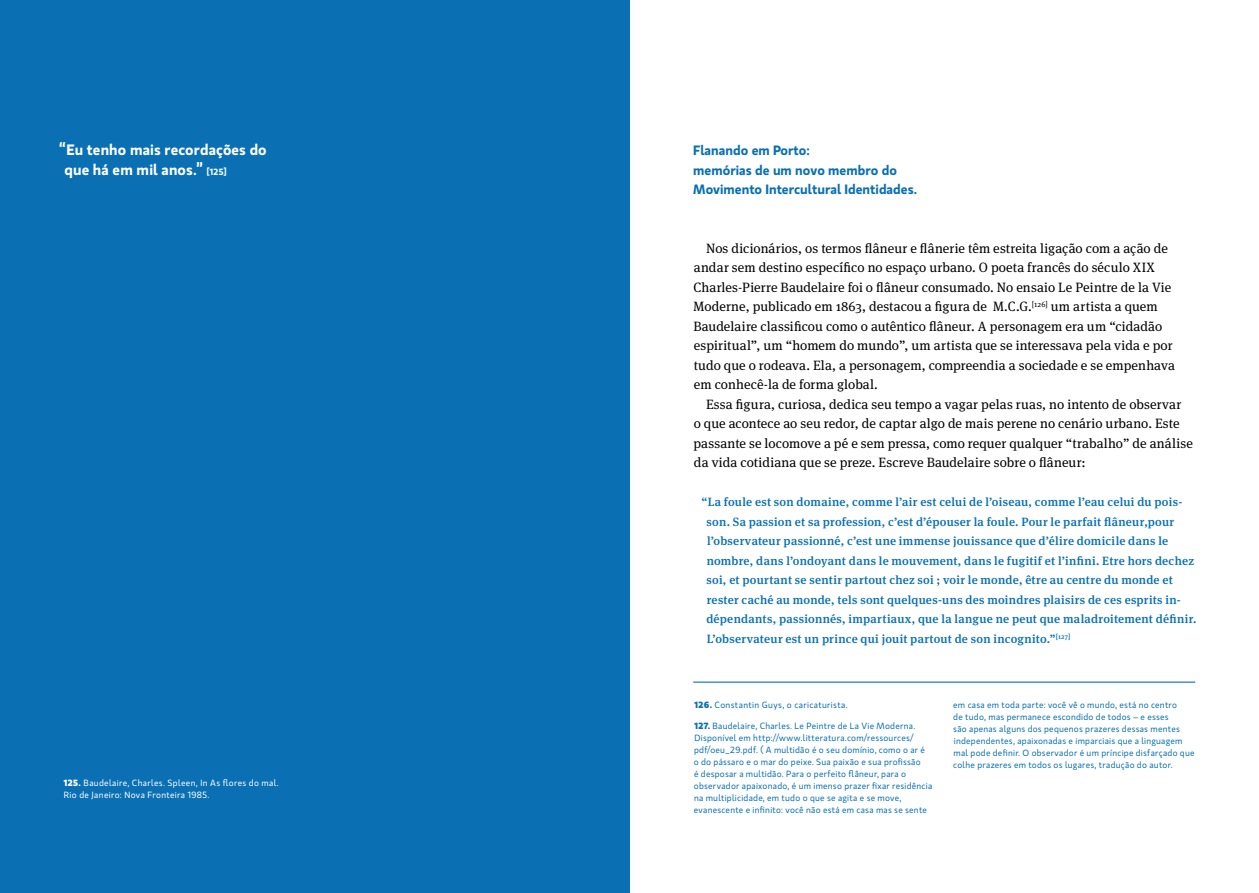
<style>
.page{position:relative;width:1259px;height:893px;background:#fff}
.page>*{position:absolute;margin:0;border:0;box-sizing:border-box;transform-origin:0 0}
.t1{font:600 15px/19.5px "Gloriola Std";letter-spacing:.01em;color:#fff}
.t2{font:13.5px/19.5px "Meta Serif Pro";letter-spacing:.01em;color:#000}
.t3{font:600 13.5px/19.5px "Gloriola Std";color:#0a70b3}
.t4{font:500 12px/19.5px "Meta Serif Pro";letter-spacing:.015em;color:#0a70b3}
.t5{font:9px/12px "Gloriola Std";letter-spacing:.025em;color:#0a70b3}
.t6{font:9px/12px "Gloriola Std";letter-spacing:.04em;color:#fff}
.s1{font-size:9px}
.s2{font-weight:700}
</style>
<div class="page">
<div style="left:0;top:0;width:629px;height:893px;background:#0a70b3"></div>
<hr style="left:693px;top:682px;width:502px;height:1px;background:#0a70b3">
<p class="t1" style="left:64px;top:139px;width:204px;text-indent:-5px">“Eu tenho mais recordações do que há em mil anos.” <span class="s1">[125]</span></p>
<p class="t6" style="left:64px;top:776px;width:217px"><span class="s2">125.</span> Baudelaire, Charles. Spleen, In As flores do mal.<br>Rio de Janeiro: Nova Fronteira 1985.</p>
<p class="t3" style="left:693px;top:140px;width:225px">Flanando em Porto:<br>memórias de um novo membro do<br>Movimento Intercultural Identidades.</p>
<p class="t2" style="left:693px;top:237px;width:483px;text-indent:13px">Nos dicionários, os termos flâneur e flânerie têm estreita ligação com a ação de andar sem destino específico no espaço urbano. O poeta francês do século XIX Charles-Pierre Baudelaire foi o flâneur consumado. No ensaio Le Peintre de la Vie Moderne, publicado em 1863, destacou a figura de M.C.G.<sup>[126]</sup> um artista a quem Baudelaire classificou como o autêntico flâneur. A personagem era um “cidadão espiritual”, um “homem do mundo”, um artista que se interessava pela vida e por tudo que o rodeava. Ela, a personagem, compreendia a sociedade e se empenhava em conhecê-la de forma global.</p>
<p class="t2" style="left:693px;top:393px;width:501px;text-indent:13px">Essa figura, curiosa, dedica seu tempo a vagar pelas ruas, no intento de observar<br>o que acontece ao seu redor, de captar algo de mais perene no cenário urbano. Este passante se locomove a pé e sem pressa, como requer qualquer “trabalho” de análise da vida cotidiana que se preze. Escreve Baudelaire sobre o flâneur:</p>
<p class="t4" style="left:706px;top:491px;width:492px;text-indent:-5px">“La foule est son domaine, comme l’air est celui de l’oiseau, comme l’eau celui du pois&shy;son. Sa passion et sa profession, c’est d’épouser la foule. Pour le parfait flâneur,pour l’observateur passionné, c’est une immense jouissance que d’élire domicile dans le nombre, dans l’ondoyant dans le mouvement, dans le fugitif et l’infini. Etre hors dechez soi, et pourtant se sentir partout chez soi ; voir le monde, être au centre du monde et rester caché au monde, tels sont quelques-uns des moindres plaisirs de ces esprits in&shy;dépendants, passionnés, impartiaux, que la langue ne peut que maladroitement définir.<br>L’observateur est un prince qui jouit partout de son incognito.”<sup>[127]</sup></p>
<p class="t5" style="left:694px;top:698px;width:155px"><span class="s2">126.</span> Constantin Guys, o caricaturista.</p>
<p class="t5" style="left:694px;top:719px;width:240px"><span class="s2">127.</span> Baudelaire, Charles. Le Peintre de La Vie Moderna.<br>Disponível em http://www.litteratura.com/ressources/ pdf/oeu_29.pdf. ( A multidão é o seu domínio, como o ar é<br>o do pássaro e o mar do peixe. Sua paixão e sua profissão<br>é desposar a multidão. Para o perfeito flâneur, para o observador apaixonado, é um imenso prazer fixar residência na multiplicidade, em tudo o que se agita e se move, evanescente e infinito: você não está em casa mas se sente</p>
<p class="t5" style="left:953px;top:698px;width:243px">em casa em toda parte: você vê o mundo, está no centro<br>de tudo, mas permanece escondido de todos – e esses<br>são apenas alguns dos pequenos prazeres dessas mentes independentes, apaixonadas e imparciais que a linguagem mal pode definir. O observador é um príncipe disfarçado que colhe prazeres em todos os lugares, tradução do autor.</p>
</div>
